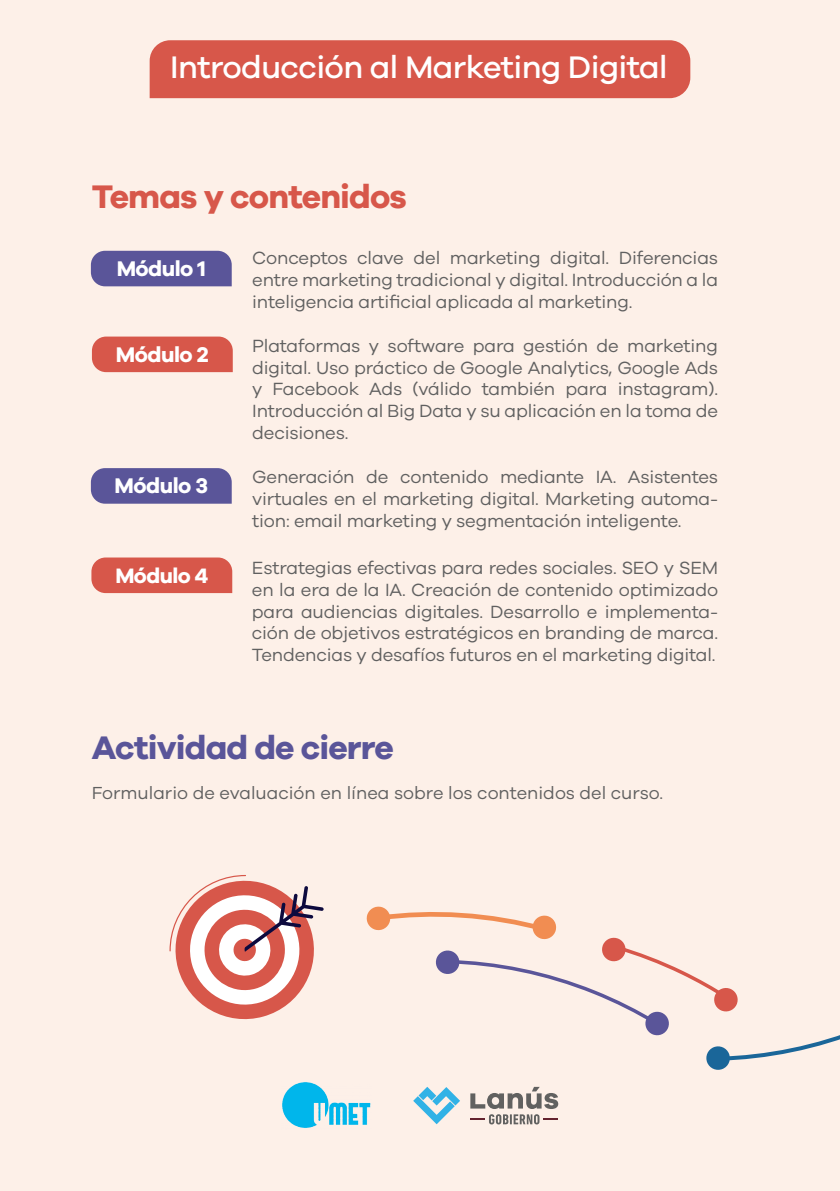
<style>
.page{position:relative;width:840px;height:1191px;background:#fff}
.page>*{position:absolute;margin:0;border:0;box-sizing:border-box;transform-origin:0 0}
.t1{font:700 33.6px "Galano Grotesque";letter-spacing:-.025em;color:#5a5599}
.t2{font:700 33.6px "Galano Grotesque";letter-spacing:-.025em;color:#d7574a}
.t3{font:500 32.2px "Galano Grotesque";letter-spacing:-.02em;color:#fff}
.t4{font:700 21.8px "Galano Grotesque";letter-spacing:-.025em;color:#fff}
.t5{font:700 21.6px "Galano Grotesque";letter-spacing:-.025em;color:#fff}
.t6{font:18.2px/21.8px "Galano Grotesque";letter-spacing:-.01em;color:#606060;text-align:justify}
.t7{font:18px "Galano Grotesque";color:#606060}
</style>
<div class="page">
<div style="left:0;top:0;width:839px;height:1191px;background:#fdf0e8"></div>
<div style="left:149px;top:40px;width:541px;height:58px;background:#d7574a"></div>
<div style="left:91px;top:251px;width:140px;height:35px;background:#5a5599"></div>
<div style="left:92px;top:336px;width:141px;height:36px;background:#d7574a"></div>
<svg style="left:91px;top:468px;width:140px;height:36px;background:#5f5a9b"></svg>
<div style="left:91px;top:557px;width:141px;height:36px;background:#d7574a"></div>
<img style="left:282px;top:1082px;width:89px;height:46px">
<svg style="left:470px;top:1086px;width:88px;height:38px"></svg>
<svg style="left:413px;top:1086px;width:47px;height:38px"></svg>
<svg style="left:169px;top:875px;width:154px;height:145px"></svg>
<svg style="left:366px;top:906px;width:473px;height:164px"></svg>
<h2 class="t3" style="left:170px;top:48px;width:498px">Introducción al Marketing Digital</h2>
<h1 class="t2" style="left:92px;top:176px;width:316px">Temas y contenidos</h1>
<p class="t6" style="left:252px;top:246px;width:467px">Conceptos clave del marketing digital. Diferencias entre marketing tradicional y digital. Introducción a la inteligencia artificial aplicada al marketing.</p>
<p class="t6" style="left:252px;top:334px;width:467px">Plataformas y software para gestión de marketing digital. Uso práctico de Google Analytics, Google Ads y Facebook Ads (válido también para instagram).<br>Introducción al Big Data y su aplicación en la toma de decisiones.</p>
<p class="t6" style="left:252px;top:465px;width:467px">Generación de contenido mediante IA. Asistentes virtuales en el marketing digital. Marketing automa&shy;tion: email marketing y segmentación inteligente.</p>
<p class="t4" style="left:117px;top:255px;width:91px">Módulo 1</p>
<p class="t4" style="left:116px;top:341px;width:94px">Módulo 2</p>
<p class="t4" style="left:114px;top:472px;width:95px">Módulo 3</p>
<p class="t5" style="left:115px;top:562px;width:94px">Módulo 4</p>
<p class="t6" style="left:252px;top:556px;width:467px">Estrategias efectivas para redes sociales. SEO y SEM en la era de la IA. Creación de contenido optimizado para audiencias digitales. Desarrollo e implementa&shy;ción de objetivos estratégicos en branding de marca.<br>Tendencias y desafíos futuros en el marketing digital.</p>
<h1 class="t1" style="left:92px;top:727px;width:303px">Actividad de cierre</h1>
<p class="t7" style="left:92px;top:782px;width:572px">Formulario de evaluación en línea sobre los contenidos del curso.</p>
</div>
